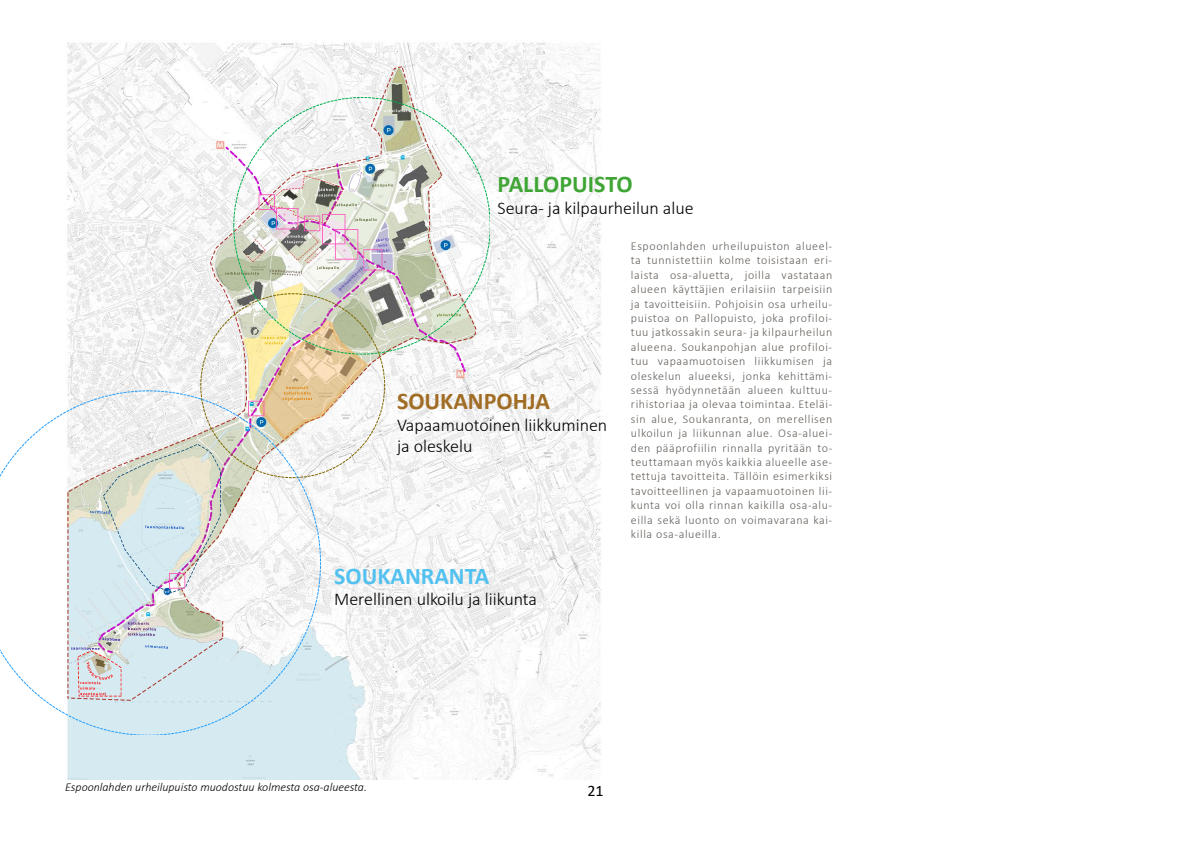
<style>
.page{position:relative;width:1191px;height:842px;background:#fff}
.page>*{position:absolute;margin:0;border:0;box-sizing:border-box;transform-origin:0 0}
.t1{font:700 24px "Calibri";color:#3fa535}
.t2{font:700 24px "Calibri";color:#a16c24}
.t3{font:700 24px "Calibri";color:#53c1ef}
.t4{font:300 18px/21.6px "Calibri";color:#000}
.t5{font:16px "Calibri";color:#000}
.t6{font:300 12px/14.4px "Calibri";letter-spacing:.05em;color:#655f5a;text-align:justify}
.t7{font:italic 300 12px "Calibri";color:#000}
</style>
<div class="page">
<img style="left:67px;top:42px;width:534px;height:738px">
<img style="left:217px;top:255px;width:16px;height:36px">
<img style="left:233px;top:97px;width:257px;height:258px">
<svg style="left:0;top:390px;width:321px;height:345px"></svg>
<h1 class="t1" style="left:497px;top:167px;width:137px">PALLOPUISTO</h1>
<h2 class="t4" style="left:497px;top:197px;width:197px">Seura- ja kilpaurheilun alue</h2>
<h1 class="t2" style="left:397px;top:384px;width:154px">SOUKANPOHJA</h1>
<h2 class="t4" style="left:397px;top:414px;width:212px">Vapaamuotoinen liikkuminen ja oleskelu</h2>
<h1 class="t3" style="left:334px;top:559px;width:157px">SOUKANRANTA</h1>
<h2 class="t4" style="left:334px;top:588px;width:204px">Merellinen ulkoilu ja liikunta</h2>
<p class="t6" style="left:631px;top:239px;width:203px">Espoonlahden urheilupuiston alueel&shy;ta tunnistettiin kolme toisistaan eri&shy;laista osa-aluetta, joilla vastataan alueen käyttäjien erilaisiin tarpeisiin ja tavoitteisiin. Pohjoisin osa urheilu&shy;puistoa on Pallopuisto, joka profiloi&shy;tuu jatkossakin seura- ja kilpaurheilun alueena. Soukanpohjan alue profiloi&shy;tuu vapaamuotoisen liikkumisen ja oleskelun alueeksi, jonka kehittämi&shy;sessä hyödynnetään alueen kulttuu&shy;rihistoriaa ja olevaa toimintaa. Eteläi&shy;sin alue, Soukanranta, on merellisen ulkoilun ja liikunnan alue. Osa-aluei&shy;den pääprofiilin rinnalla pyritään to&shy;teuttamaan myös kaikkia alueelle ase&shy;tettuja tavoitteita. Tällöin esimerkiksi tavoitteellinen ja vapaamuotoinen lii&shy;kunta voi olla rinnan kaikilla osa-alu&shy;eilla sekä luonto on voimavarana kai&shy;killa osa-alueilla.</p>
<p class="t7" style="left:65px;top:779px;width:303px">Espoonlahden urheilupuisto muodostuu kolmesta osa-alueesta.</p>
<h3 class="t5" style="left:587px;top:779px;width:18px">21</h3>
</div>
